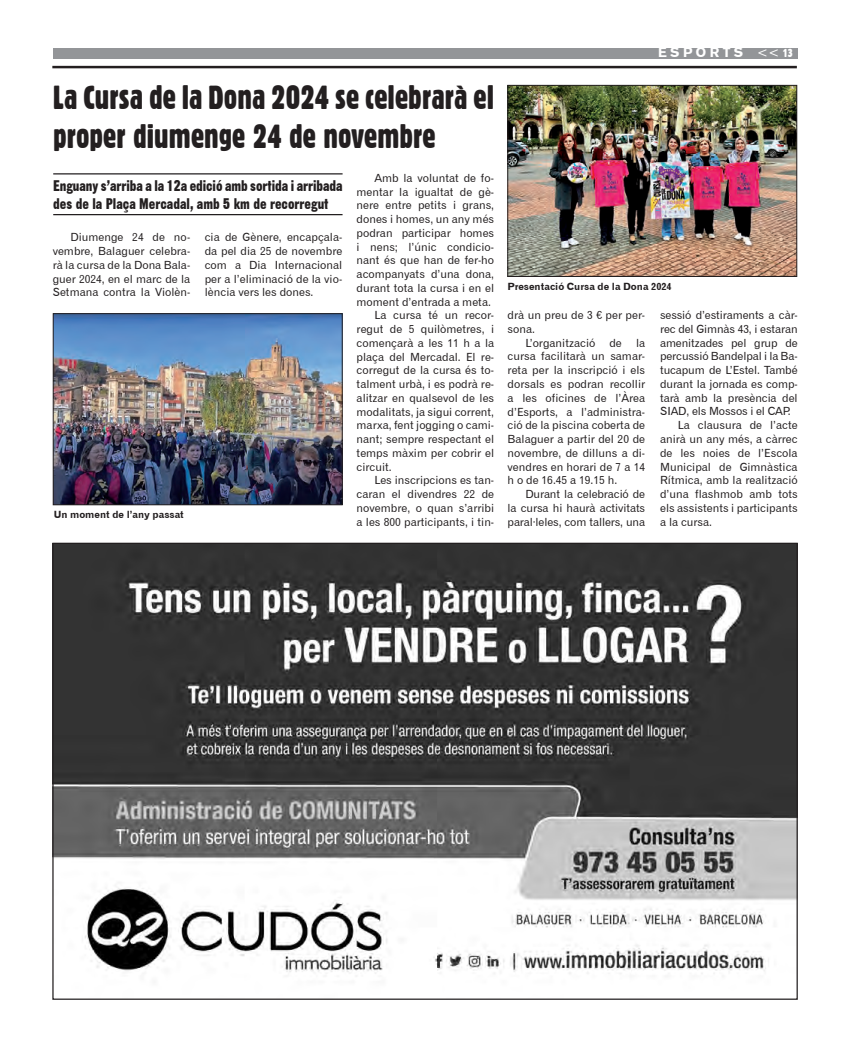
<style>
.page{position:relative;width:851px;height:1053px;background:#fff}
.page>*{position:absolute;margin:0;border:0;box-sizing:border-box;transform-origin:0 0}
.t1{font:32.5px/39px "Gothic 821 Condensed BT";color:#231f20}
.t2{font:15px/18px "Gothic No 13 BT";letter-spacing:-.005em;color:#231f20}
.t3{font:13.75px "Gothic 725 BT Black A";letter-spacing:.25em;color:#fff}
.t4{font:11.25px/13.8px "Gothic 720 BT Roman B";color:#231f20;text-align:justify}
.t5{font:10px "Gothic 720 BT Bold B";color:#231f20}
.s1{font-family:"Gothic 720 BT Roman B"}
.s2{font-family:"Gothic 821 Condensed BT";font-size:11.25px}
</style>
<div class="page">
<div style="left:53px;top:48px;width:744px;height:10px;background:#939598"></div>
<img style="left:54px;top:544px;width:741px;height:430px">
<hr style="left:52px;top:66px;width:744px;height:2px;background:#231f20">
<img style="left:55px;top:315px;width:285px;height:188px">
<div style="left:53px;top:313px;width:289px;height:192px;border:1px solid #231f20"></div>
<hr style="left:53px;top:173px;width:289px;height:1px;background:#231f20">
<hr style="left:53px;top:214px;width:289px;height:1px;background:#231f20">
<img style="left:509px;top:87px;width:285px;height:187px">
<div style="left:507px;top:85px;width:289px;height:191px;border:1px solid #231f20"></div>
<p class="t1" style="left:53px;top:78px;width:442px">La Cursa de la Dona 2024 se celebrarà el proper diumenge 24 de novembre</p>
<p class="t2" style="left:53px;top:176px;width:291px">Enguany s’arriba a la 12a edició amb sortida i arribada des de la Plaça Mercadal, amb 5 km de recorregut</p>
<p class="t4" style="left:53px;top:230px;width:139px;text-indent:18px">Diumenge 24 de no&shy;vembre, Balaguer celebra&shy;rà la cursa de la Dona Bala&shy;guer 2024, en el marc de la Setmana contra la Violèn-</p>
<p class="t4" style="left:205px;top:230px;width:139px">cia de Gènere, encapçala&shy;da pel dia 25 de novembre com a Dia Internacional per a l’eliminació de la vio&shy;lència vers les dones.</p>
<p class="t5" style="left:54px;top:508px;width:132px">Un moment de l’any passat</p>
<p class="t4" style="left:356px;top:171px;width:139px;text-indent:18px">Amb la voluntat de fo&shy;mentar la igualtat de gè&shy;nere entre petits i grans, dones i homes, un any més podran participar homes i nens; l’únic condicio&shy;nant és que han de fer-ho acompanyats d’una dona, durant tota la cursa i en el moment d’entrada a meta.</p>
<p class="t4" style="left:356px;top:308px;width:139px;text-indent:18px">La cursa té un recor&shy;regut de 5 quilòmetres, i començarà a les 11 h a la plaça del Mercadal. El re&shy;corregut de la cursa és to&shy;talment urbà, i es podrà re&shy;alitzar en qualsevol de les modalitats, ja sigui corrent, marxa, fent jogging o cami&shy;nant; sempre respectant el temps màxim per cobrir el circuit.</p>
<p class="t4" style="left:356px;top:473px;width:139px;text-indent:18px">Les inscripcions es tan&shy;caran el divendres 22 de novembre, o quan s’arribi a les 800 participants, i tin-</p>
<p class="t3" style="left:658px;top:44px;width:136px">ESPORTS <span class="s1">&lt;&lt;</span><span class="s2">13</span></p>
<p class="t5" style="left:507px;top:280px;width:166px">Presentació Cursa de la Dona 2024</p>
<p class="t4" style="left:507px;top:308px;width:139px">drà un preu de 3 € per per&shy;sona.</p>
<p class="t4" style="left:525px;top:336px;width:71px">L’organització</p>
<p class="t4" style="left:609px;top:336px;width:14px">de</p>
<p class="t4" style="left:660px;top:308px;width:139px">sessió d’estiraments a càr&shy;rec del Gimnàs 43, i estaran amenitzades pel grup de percussió Bandelpal i la Ba&shy;tucapum de L’Estel. També durant la jornada es comp&shy;tarà amb la presència del SIAD, els Mossos i el CAP.</p>
<p class="t4" style="left:660px;top:418px;width:139px;text-indent:18px">La clausura de l’acte anirà un any més, a càrrec de les noies de l’Escola Municipal de Gimnàstica Rítmica, amb la realització d’una flashmob amb tots els assistents i participants a la cursa.</p>
<p class="t4" style="left:507px;top:336px;width:139px;text-indent:128px">la cursa facilitarà un samar&shy;reta per la inscripció i els dorsals es podran recollir a les oficines de l’Àrea d’Esports, a l’administra&shy;ció de la piscina coberta de Balaguer a partir del 20 de novembre, de dilluns a di&shy;vendres en horari de 7 a 14 h o de 16.45 a 19.15 h.</p>
<p class="t4" style="left:507px;top:487px;width:139px;text-indent:18px">Durant la celebració de la cursa hi haurà activitats paral·leles, com tallers, una</p>
</div>
